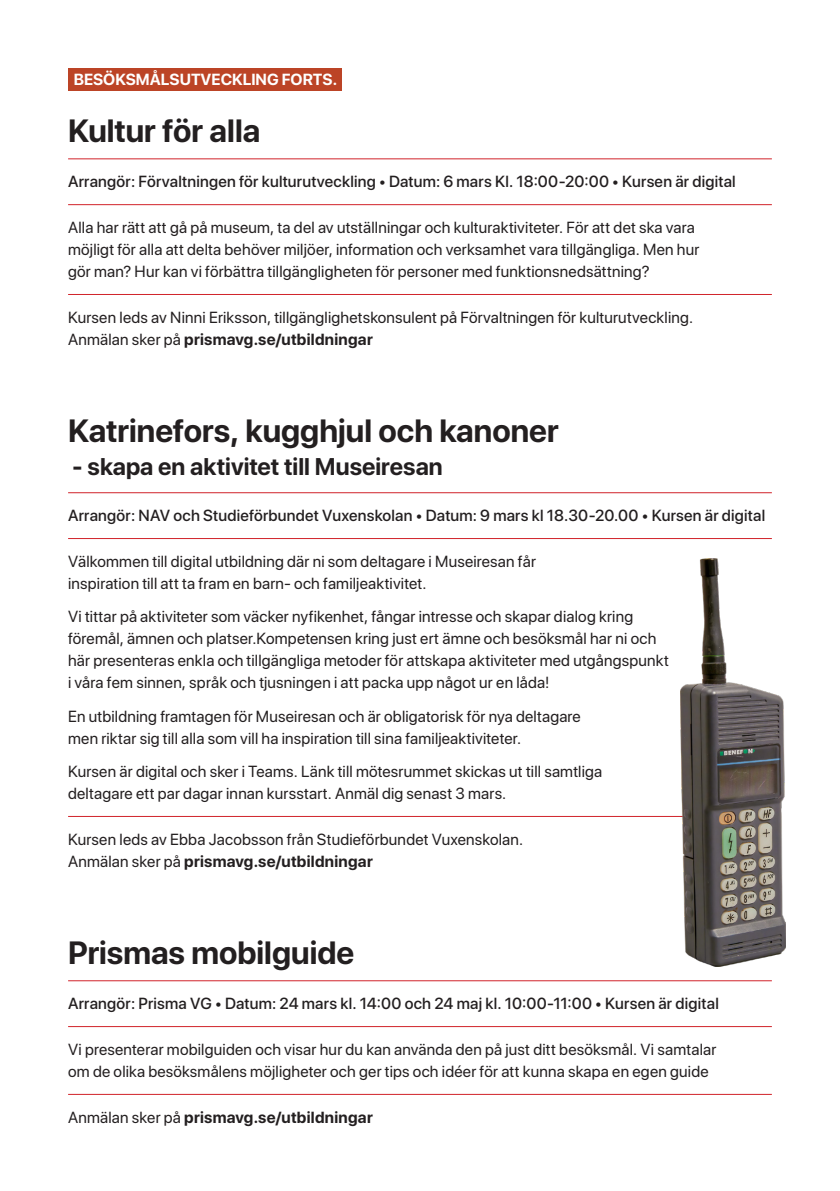
<style>
.page{position:relative;width:840px;height:1191px;background:#fff}
.page>*{position:absolute;margin:0;border:0;box-sizing:border-box;transform-origin:0 0}
.t1{font:700 32px "SF Pro Display";color:#231f20}
.t2{font:700 24px "SF Pro Display";color:#231f20}
.Paragraph_Style_1{font:16px/22px "SF Pro Display";letter-spacing:.015em;color:#231f20}
.t3{font:500 16px "SF Pro Display";letter-spacing:.015em;color:#231f20}
.Paragraph_Style_1-2{font:700 16px "SF Pro Display";letter-spacing:.02em;color:#231f20}
.t4{font:700 16px "SF Pro Display";color:#fff}
.s1{font-weight:400}
</style>
<div class="page">
<div style="left:68px;top:68px;width:274px;height:23px;background:#bc4426"></div>
<hr style="left:68px;top:158px;width:703px;height:1px;background:#d1232a">
<hr style="left:68px;top:204px;width:703px;height:1px;background:#d1232a">
<hr style="left:68px;top:294px;width:703px;height:1px;background:#d1232a">
<hr style="left:68px;top:492px;width:703px;height:1px;background:#d1232a">
<hr style="left:68px;top:538px;width:703px;height:1px;background:#d1232a">
<hr style="left:68px;top:816px;width:703px;height:1px;background:#d1232a">
<hr style="left:68px;top:980px;width:703px;height:1px;background:#d1232a">
<hr style="left:68px;top:1026px;width:703px;height:1px;background:#d1232a">
<hr style="left:68px;top:1094px;width:703px;height:1px;background:#d1232a">
<img style="left:680px;top:558px;width:105px;height:409px">
<p class="t4" style="left:74px;top:70px;width:265px">BESÖKSMÅLSUTVECKLING FORTS.</p>
<p class="t1" style="left:68px;top:112px;width:193px">Kultur för alla</p>
<p class="t3" style="left:68px;top:172px;width:668px">Arrangör: Förvaltningen för kulturutveckling • Datum: 6 mars Kl. 18:00-20:00 •  Kursen är digital</p>
<p class="Paragraph_Style_1" style="left:68px;top:217px;width:632px">Alla har rätt att gå på museum, ta del av utställningar och kulturaktiviteter. För att det ska vara möjligt för alla att delta behöver miljöer, information och verksamhet vara tillgängliga. Men hur gör man? Hur kan vi förbättra tillgängligheten för personer med funktionsnedsättning?</p>
<p class="Paragraph_Style_1" style="left:68px;top:306px;width:626px">Kursen leds av Ninni Eriksson, tillgänglighetskonsulent på Förvaltningen för kulturutveckling.</p>
<p class="Paragraph_Style_1-2" style="left:68px;top:330px;width:306px"><span class="s1">Anmälan sker på</span> prismavg.se/utbildningar</p>
<p class="t1" style="left:68px;top:412px;width:492px">Katrinefors, kugghjul och kanoner</p>
<p class="t2" style="left:72px;top:453px;width:372px">- skapa en aktivitet till Museiresan</p>
<p class="t3" style="left:68px;top:506px;width:698px">Arrangör: NAV och Studieförbundet Vuxenskolan  • Datum: 9 mars kl 18.30-20.00  • Kursen är digital</p>
<p class="Paragraph_Style_1" style="left:68px;top:550px;width:469px">Välkommen till digital utbildning där ni som deltagare i Museiresan får inspiration till att ta fram en barn- och familjeaktivitet. </p>
<p class="Paragraph_Style_1" style="left:68px;top:606px;width:602px">Vi tittar på aktiviteter som väcker nyfikenhet, fångar intresse och skapar dialog kring föremål, ämnen och platser. Kompetensen kring just ert ämne och besöksmål har ni och här presenteras enkla och tillgängliga metoder för att skapa aktiviteter med utgångspunkt i våra fem sinnen, språk och tjusningen i att packa upp något ur en låda! </p>
<p class="Paragraph_Style_1" style="left:68px;top:705px;width:514px">En utbildning framtagen för Museiresan och är obligatorisk för nya deltagare men riktar sig till alla som vill ha inspiration till sina familjeaktiviteter. </p>
<p class="Paragraph_Style_1" style="left:68px;top:760px;width:535px">Kursen är digital och sker i Teams. Länk till mötesrummet skickas ut till samtliga deltagare ett par dagar innan kursstart.  Anmäl dig senast 3 mars. </p>
<p class="Paragraph_Style_1" style="left:68px;top:828px;width:456px">Kursen leds av Ebba Jacobsson från Studieförbundet Vuxenskolan.</p>
<p class="Paragraph_Style_1-2" style="left:68px;top:852px;width:306px"><span class="s1">Anmälan sker på</span> prismavg.se/utbildningar</p>
<p class="t1" style="left:68px;top:933px;width:287px">Prismas mobilguide</p>
<p class="t3" style="left:68px;top:994px;width:652px">Arrangör: Prisma VG  • Datum: 24 mars kl. 14:00 och 24 maj kl. 10:00-11:00 •  Kursen är digital</p>
<p class="Paragraph_Style_1" style="left:68px;top:1038px;width:649px">Vi presenterar mobilguiden och visar hur du kan använda den på just ditt besöksmål. Vi samtalar om de olika besöksmålens möjligheter och ger tips och idéer för att kunna skapa en egen guide</p>
<p class="Paragraph_Style_1-2" style="left:68px;top:1108px;width:306px"><span class="s1">Anmälan sker på</span> prismavg.se/utbildningar</p>
</div>
